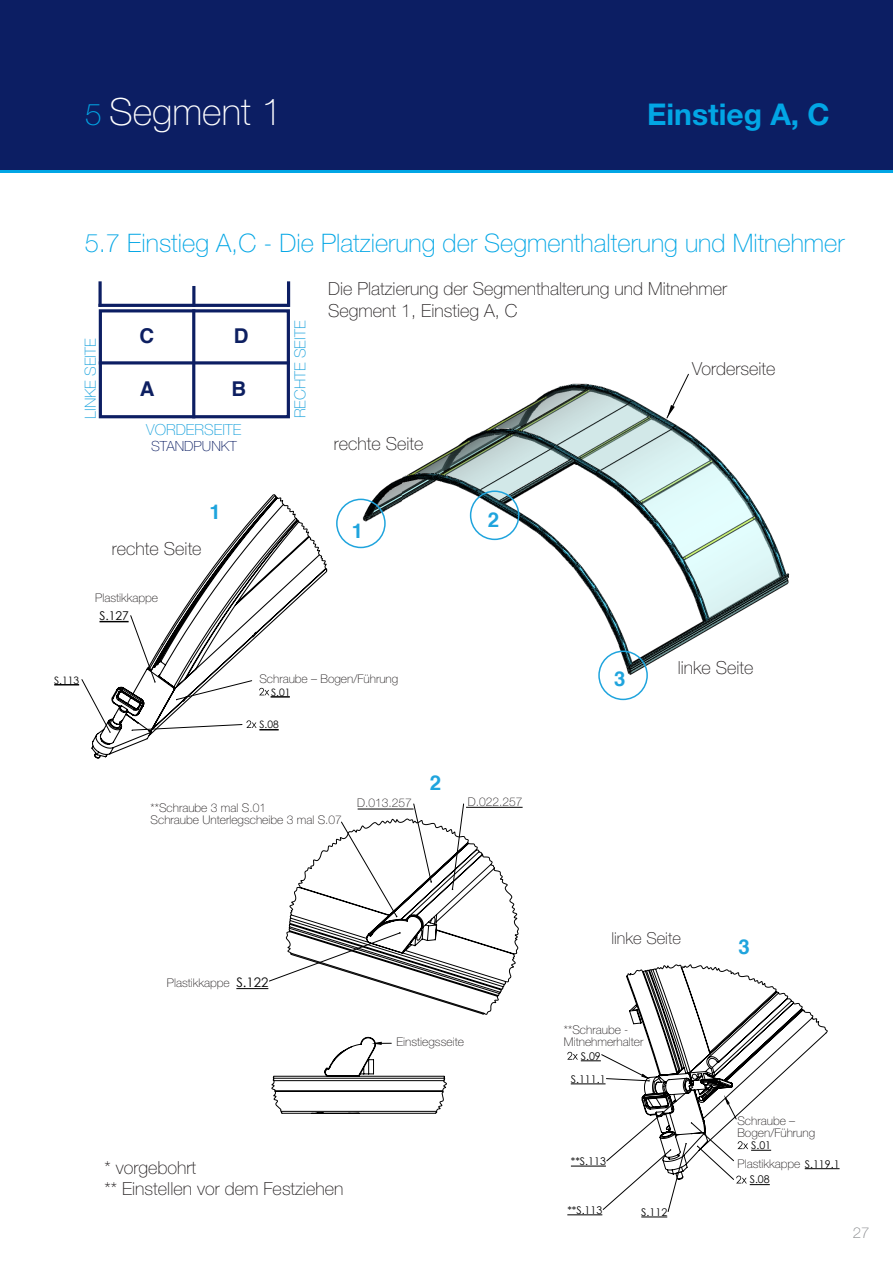
<style>
.page{position:relative;width:893px;height:1263px;background:#fff}
.page>*{position:absolute;margin:0;border:0;box-sizing:border-box;transform-origin:0 0}
.t1{font:100 37.5px "Helvetica Neue LT Pro";color:#fff}
.t2{font:700 30px "Helvetica Neue LT Pro";color:#02a6e5}
.t3{font:100 25.5px "Helvetica Neue LT Pro";color:#02a6e5}
.t4{font:700 20.4px "Helvetica";color:#1fa4dd}
.t5{font:700 20.4px "Helvetica";color:#0d1f61}
.t6{font:100 18px "Helvetica Neue LT Pro";color:#231f20}
.t7{font:100 16.5px "Helvetica Neue LT Pro";color:#231f20}
.t8{font:100 15.3px "Helvetica Neue LT Pro";color:#1fa4dd}
.t9{font:100 15px "Helvetica Neue LT Pro";color:#808285}
.t10{font:100 14.1px "Helvetica Neue LT Pro";color:#0c1e63}
.t11{font:13.05px "Century Gothic";color:#000}
.t12{font:12.15px "Century Gothic";color:#000}
.t13{font:100 12px/12px "Helvetica Neue LT Pro";color:#231f20}
.t14{font:10.65px "Century Gothic";color:#000}
.t15{font:10.2px "Century Gothic";color:#000}
.s1{font-size:30px;color:#02a6e5}
</style>
<div class="page">
<div style="left:0;top:0;width:893px;height:172px;background:#0c1e63"></div>
<hr style="left:0;top:170px;width:893px;height:2px;background:#02a6e5">
<hr style="left:236px;top:988px;width:32px;height:1px;background:#000">
<svg style="left:269px;top:803px;width:245px;height:212px"></svg>
<hr style="left:805px;top:1168px;width:34px;height:1px;background:#000">
<svg style="left:567px;top:964px;width:260px;height:253px"></svg>
<svg style="left:271px;top:1037px;width:176px;height:77px"></svg>
<img style="left:351px;top:383px;width:439px;height:305px">
<svg style="left:666px;top:373px;width:23px;height:46px"></svg>
<div style="left:336px;top:499px;width:50px;height:49px;border:2px solid #1fa4dd;border-radius:50%"></div>
<div style="left:470px;top:490px;width:49px;height:50px;border:2px solid #1fa4dd;border-radius:50%"></div>
<div style="left:598px;top:650px;width:50px;height:50px;border:2px solid #1fa4dd;border-radius:50%"></div>
<hr style="left:358px;top:809px;width:56px;height:1px;background:#000">
<hr style="left:466px;top:807px;width:57px;height:1px;background:#000">
<div style="left:99px;top:309px;width:191px;height:109px;border:3px solid #0c1e63"></div>
<hr style="left:99px;top:361px;width:191px;height:3px;background:#0c1e63">
<hr style="left:192px;top:309px;width:3px;height:109px;background:#0c1e63">
<svg style="left:98px;top:281px;width:4px;height:23px"></svg>
<hr style="left:98px;top:304px;width:191px;height:3px;background:#0c1e63">
<hr style="left:192px;top:286px;width:3px;height:21px;background:#0c1e63">
<hr style="left:287px;top:281px;width:3px;height:26px;background:#0c1e63">
<svg style="left:91px;top:494px;width:237px;height:265px"></svg>
<svg style="left:54px;top:678px;width:57px;height:55px"></svg>
<p class="t1" style="left:85px;top:90px;width:199px"><span class="s1">5</span> Segment 1</p>
<p class="t2" style="left:647px;top:95px;width:184px">Einstieg A, C</p>
<p class="t3" style="left:85px;top:228px;width:761px">5.7 Einstieg A,C - Die Platzierung der Segmenthalterung und Mitnehmer</p>
<p class="t8" style="left:82px;top:419px;width:82px;rotate:-90deg">LINKE SEITE</p>
<p class="t5" style="left:140px;top:320px;width:16px">C</p>
<p class="t5" style="left:234px;top:320px;width:16px">D</p>
<p class="t5" style="left:140px;top:372px;width:16px">A</p>
<p class="t5" style="left:232px;top:372px;width:16px">B</p>
<p class="t8" style="left:146px;top:421px;width:97px">VORDERSEITE</p>
<p class="t10" style="left:151px;top:438px;width:87px">STANDPUNKT</p>
<p class="t8" style="left:291px;top:418px;width:99px;rotate:-90deg">RECHTE SEITE</p>
<p class="t6" style="left:328px;top:279px;width:400px">Die Platzierung der Segmenthalterung und Mitnehmer</p>
<p class="t6" style="left:328px;top:300px;width:191px">Segment 1, Einstieg A, C</p>
<p class="t6" style="left:334px;top:433px;width:91px">rechte Seite</p>
<p class="t6" style="left:692px;top:359px;width:85px">Vorderseite</p>
<p class="t6" style="left:112px;top:538px;width:91px">rechte Seite</p>
<p class="t4" style="left:209px;top:495px;width:13px">1</p>
<p class="t13" style="left:95px;top:591px;width:64px">Plastikkappe</p>
<p class="t12" style="left:99px;top:607px;width:31px">S.127</p>
<p class="t15" style="left:54px;top:673px;width:26px">S.113</p>
<p class="t4" style="left:352px;top:514px;width:13px">1</p>
<p class="t13" style="left:259px;top:673px;width:140px">Schraube – Bogen/Führung</p>
<p class="t15" style="left:271px;top:685px;width:21px">S.01</p>
<p class="t15" style="left:259px;top:717px;width:21px">S.08</p>
<p class="t4" style="left:430px;top:766px;width:13px">2</p>
<p class="t4" style="left:488px;top:503px;width:13px">2</p>
<p class="t4" style="left:614px;top:662px;width:13px">3</p>
<p class="t6" style="left:678px;top:657px;width:77px">linke Seite</p>
<p class="t13" style="left:151px;top:802px;width:117px">**Schraube 3 mal S.01</p>
<p class="t13" style="left:151px;top:814px;width:193px">Schraube Unterlegscheibe 3 mal S.07</p>
<p class="t13" style="left:357px;top:797px;width:56px">D.013.257</p>
<p class="t13" style="left:468px;top:796px;width:56px">D.022.257</p>
<p class="t11" style="left:236px;top:973px;width:33px">S.122</p>
<p class="t13" style="left:167px;top:976px;width:64px">Plastikkappe</p>
<p class="t6" style="left:105px;top:1157px;width:93px">* vorgebohrt</p>
<p class="t6" style="left:105px;top:1179px;width:240px">** Einstellen vor dem Festziehen</p>
<p class="t13" style="left:396px;top:1035px;width:69px">Einstiegsseite</p>
<p class="t7" style="left:611px;top:929px;width:71px">linke Seite</p>
<p class="t13" style="left:564px;top:1024px;width:81px">**Schraube -<br>Mitnehmerhalter</p>
<p class="t14" style="left:581px;top:1048px;width:22px">S.09</p>
<p class="t14" style="left:571px;top:1071px;width:36px">S.111.1</p>
<p class="t14" style="left:571px;top:1153px;width:36px">**S.113</p>
<p class="t14" style="left:567px;top:1202px;width:36px">**S.113</p>
<p class="t14" style="left:641px;top:1204px;width:27px">S.112</p>
<p class="t4" style="left:738px;top:930px;width:13px">3</p>
<p class="t13" style="left:737px;top:1114px;width:79px">Schraube –<br>Bogen/Führung</p>
<p class="t14" style="left:751px;top:1138px;width:22px">S.01</p>
<p class="t13" style="left:738px;top:1157px;width:64px">Plastikkappe</p>
<p class="t14" style="left:805px;top:1156px;width:36px">S.119.1</p>
<p class="t14" style="left:750px;top:1172px;width:22px">S.08</p>
<p class="t9" style="left:853px;top:1223px;width:18px">27</p>
</div>
